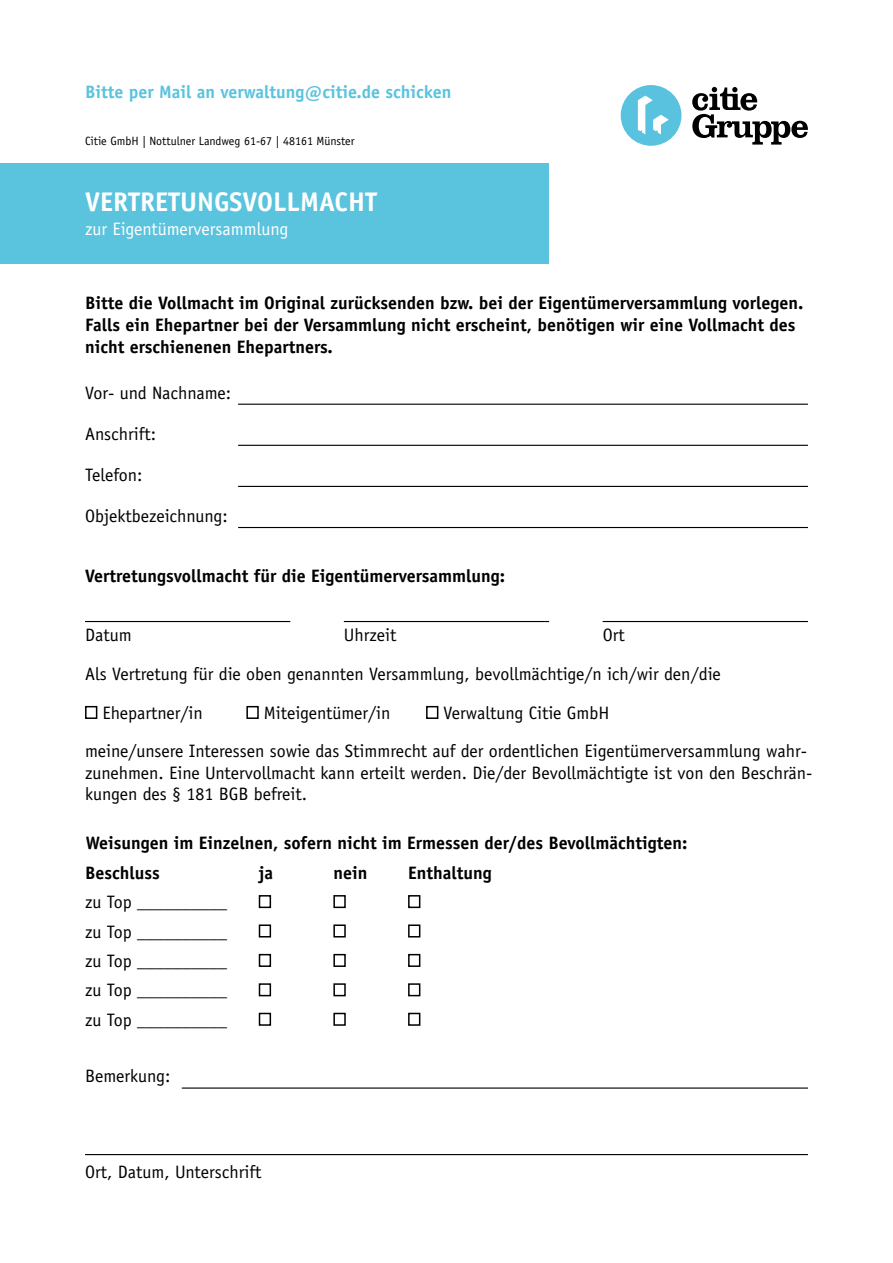
<style>
.page{position:relative;width:893px;height:1263px;background:#fff}
.page>*{position:absolute;margin:0;border:0;box-sizing:border-box;transform-origin:0 0}
.t1{font:700 27px "Officina Sans Std";color:#fff}
.t2{font:18px/21.6px "Officina Sans Std";color:#000}
.t3{font:700 18px/21.6px "Officina Sans Std";color:#000}
.t4{font:700 18px "Officina Sans Std";color:#5ac3de}
.t5{font:18px "Officina Sans Std";color:#fff}
.t6{font:12px "Officina Sans Std";color:#000}
</style>
<div class="page">
<div style="left:621px;top:85px;width:60px;height:61px;background:#58c2df;border-radius:50%"></div>
<svg style="left:638px;top:96px;width:31px;height:38px"></svg>
<svg style="left:692px;top:87px;width:116px;height:58px"></svg>
<hr style="left:238px;top:404px;width:570px;height:1px;background:#000">
<hr style="left:238px;top:527px;width:570px;height:1px;background:#000">
<hr style="left:238px;top:445px;width:570px;height:1px;background:#000">
<hr style="left:85px;top:621px;width:205px;height:1px;background:#000">
<hr style="left:344px;top:621px;width:205px;height:1px;background:#000">
<hr style="left:603px;top:621px;width:205px;height:1px;background:#000">
<hr style="left:238px;top:486px;width:570px;height:1px;background:#000">
<div style="left:85px;top:706px;width:12px;height:13px;border:2px solid #000"></div>
<div style="left:259px;top:895px;width:12px;height:13px;border:2px solid #000"></div>
<div style="left:259px;top:954px;width:12px;height:13px;border:2px solid #000"></div>
<div style="left:259px;top:924px;width:12px;height:13px;border:2px solid #000"></div>
<div style="left:259px;top:983px;width:12px;height:13px;border:2px solid #000"></div>
<div style="left:259px;top:1013px;width:12px;height:13px;border:2px solid #000"></div>
<div style="left:333px;top:895px;width:13px;height:13px;border:2px solid #000"></div>
<div style="left:333px;top:954px;width:13px;height:13px;border:2px solid #000"></div>
<div style="left:333px;top:924px;width:13px;height:13px;border:2px solid #000"></div>
<div style="left:333px;top:983px;width:13px;height:13px;border:2px solid #000"></div>
<div style="left:333px;top:1013px;width:13px;height:13px;border:2px solid #000"></div>
<div style="left:246px;top:706px;width:13px;height:13px;border:2px solid #000"></div>
<div style="left:408px;top:895px;width:12px;height:13px;border:2px solid #000"></div>
<div style="left:408px;top:954px;width:12px;height:13px;border:2px solid #000"></div>
<div style="left:408px;top:924px;width:12px;height:13px;border:2px solid #000"></div>
<div style="left:408px;top:983px;width:12px;height:13px;border:2px solid #000"></div>
<div style="left:408px;top:1013px;width:12px;height:13px;border:2px solid #000"></div>
<div style="left:426px;top:706px;width:12px;height:13px;border:2px solid #000"></div>
<div style="left:0;top:163px;width:549px;height:100px;background:#5ac3de"></div>
<hr style="left:85px;top:1154px;width:723px;height:1px;background:#000">
<hr style="left:182px;top:1087px;width:626px;height:2px;background:#000">
<p class="t4" style="left:85px;top:81px;width:368px">Bitte per Mail an verwaltung@citie.de schicken</p>
<p class="t6" style="left:85px;top:134px;width:271px">Citie GmbH | Nottulner Landweg 61-67 | 48161 Münster</p>
<h1 class="t1" style="left:85px;top:185px;width:294px">VERTRETUNGSVOLLMACHT</h1>
<p class="t5" style="left:85px;top:218px;width:205px">zur Eigentümerversammlung</p>
<p class="t3" style="left:85px;top:292px;width:720px">Bitte die Vollmacht im Original zurücksenden bzw. bei der Eigentümerversammlung vorlegen.<br>Falls ein Ehepartner bei der Versammlung nicht erscheint, benötigen wir eine Vollmacht des nicht erschienenen Ehepartners.</p>
<p class="t2" style="left:85px;top:382px;width:148px">Vor- und Nachname:</p>
<p class="t2" style="left:85px;top:423px;width:73px">Anschrift:</p>
<p class="t2" style="left:85px;top:464px;width:59px">Telefon:</p>
<p class="t2" style="left:85px;top:505px;width:144px">Objektbezeichnung:</p>
<p class="t3" style="left:85px;top:564px;width:422px">Vertretungsvollmacht für die Eigentümerversammlung:</p>
<p class="t2" style="left:85px;top:624px;width:48px">Datum</p>
<p class="t2" style="left:344px;top:624px;width:54px">Uhrzeit</p>
<p class="t2" style="left:85px;top:616px;width:637px;line-height:38.5px;text-indent:518px">Ort<br>Als Vertretung für die oben genannten Versammlung, bevollmächtige/n ich/wir den/die</p>
<p class="t2" style="left:102px;top:702px;width:102px">Ehepartner/in</p>
<p class="t2" style="left:264px;top:702px;width:128px">Miteigentümer/in</p>
<p class="t2" style="left:443px;top:702px;width:168px">Verwaltung Citie GmbH</p>
<p class="t2" style="left:85px;top:740px;width:729px">meine/unsere Interessen sowie das Stimmrecht auf der ordentlichen Eigentümerversammlung wahr&shy;zunehmen. Eine Untervollmacht kann erteilt werden. Die/der Bevollmächtigte ist von den Beschrän&shy;kungen des § 181 BGB befreit.</p>
<p class="t3" style="left:85px;top:828px;width:604px;line-height:29.4px">Weisungen im Einzelnen, sofern nicht im Ermessen der/des Bevollmächtigten:<br>Beschluss</p>
<p class="t3" style="left:259px;top:861px;width:16px">ja</p>
<p class="t3" style="left:333px;top:861px;width:36px">nein</p>
<p class="t3" style="left:408px;top:861px;width:85px">Enthaltung</p>
<p class="t2" style="left:85px;top:891px;width:143px">zu Top __________</p>
<p class="t2" style="left:85px;top:921px;width:143px">zu Top __________</p>
<p class="t2" style="left:85px;top:950px;width:143px">zu Top __________</p>
<p class="t2" style="left:85px;top:975px;width:143px;line-height:29.4px">zu Top __________ zu Top __________</p>
<p class="t2" style="left:85px;top:1065px;width:87px">Bemerkung:</p>
<p class="t2" style="left:85px;top:1161px;width:178px">Ort, Datum, Unterschrift</p>
</div>
